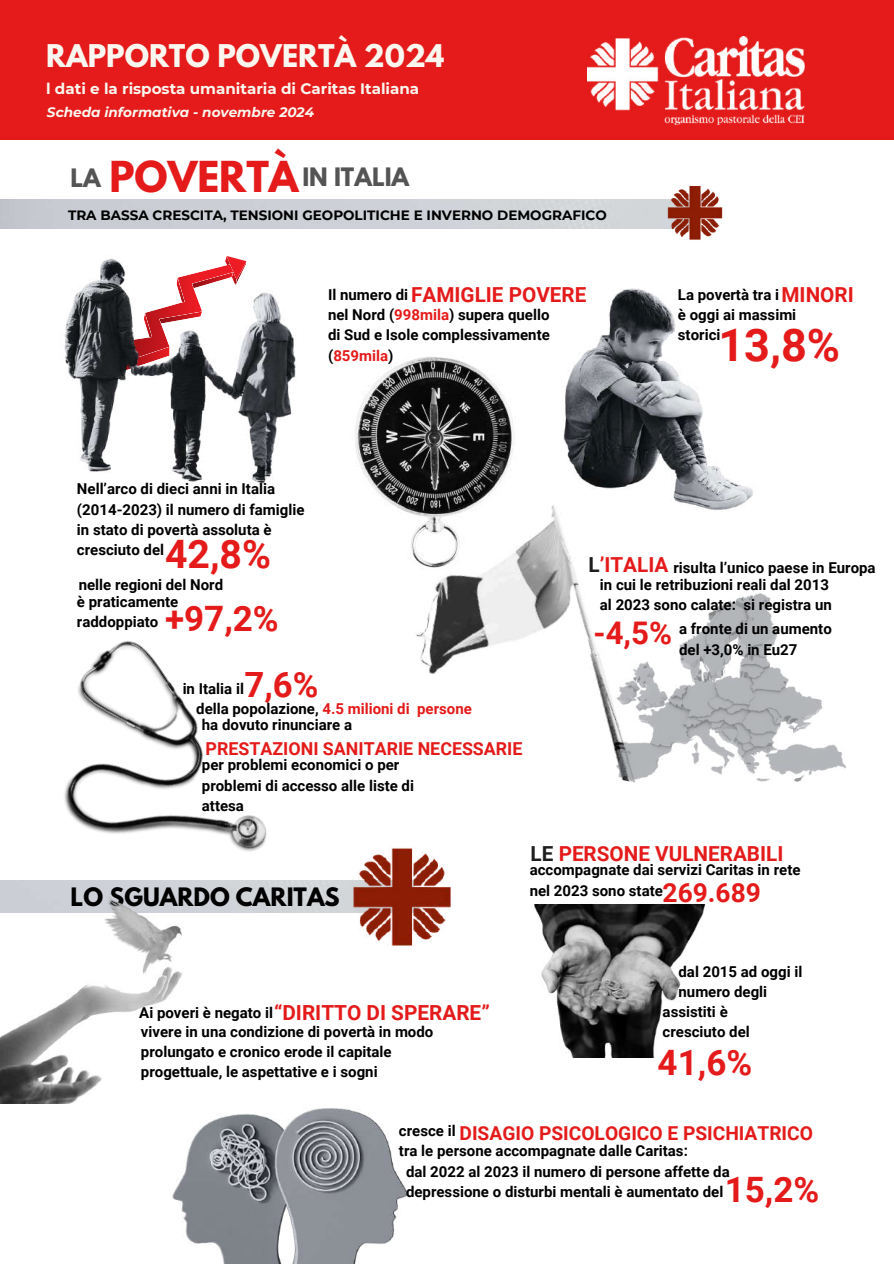
<style>
.page{position:relative;width:894px;height:1264px;background:#fff}
.page>*{position:absolute;margin:0;border:0;box-sizing:border-box;transform-origin:0 0}
.t1{font:700 45px "Roboto";color:#e41b1a}
.t2{font:700 39.15px "Roboto";color:#e41b1a}
.t3{font:700 34.95px "Roboto";color:#e41b1a}
.t4{font:700 34.8px "Roboto";color:#e41b1a}
.t5{font:700 31.2px "Roboto";color:#e41b1a}
.t6{font:700 27.75px "League Spartan";color:#faf7f0}
.t7{font:700 26.25px "Roboto";color:#e41b1a}
.t8{font:700 22.5px "League Spartan";color:#545454}
.t9{font:700 22.5px "League Spartan";color:#000}
.t10{font:700 20.7px "Roboto";color:#e41b1a}
.t11{font:700 19.2px "Roboto";color:#e41b1a}
.t12{font:700 17.85px "Roboto";color:#e41b1a}
.t13{font:700 15.15px "Montserrat";color:#faf7f0}
.t14{font:700 15px/20.2px "Roboto";color:#000}
.t15{font:italic 700 13.65px "Montserrat";color:#faf7f0}
.t16{font:700 13.5px "Montserrat";color:#000}
.s1{font-size:37.8px;color:#e41b1a}
.s2{color:#e41b1a}
.s3{font-size:20.7px;color:#1e1e1e}
.s4{font-size:20.7px;color:#e41b1a}
.s5{color:#1e1e1e}
</style>
<div class="page">
<div style="left:0;top:0;width:893px;height:139px;background:#e41b1a"></div>
<img style="left:587px;top:36px;width:217px;height:88px">
<img style="left:384px;top:357px;width:127px;height:59px">
<img style="left:565px;top:288px;width:188px;height:222px">
<img style="left:64px;top:256px;width:320px;height:226px">
<img style="left:231px;top:416px;width:484px;height:258px">
<img style="left:576px;top:591px;width:271px;height:192px">
<img style="left:64px;top:628px;width:214px;height:285px">
<img style="left:531px;top:904px;width:175px;height:153px">
<img style="left:172px;top:1108px;width:236px;height:155px">
<img style="left:667px;top:186px;width:56px;height:54px">
<div style="left:239px;top:880px;width:113px;height:32px;background:#d2d6d9"></div>
<img style="left:352px;top:847px;width:99px;height:99px">
<img style="left:0;top:853px;width:239px;height:250px">
<h3 class="t6" style="left:46px;top:42px;width:399px">RAPPORTO POVERTÀ 2024</h3>
<p class="t15" style="left:47px;top:103px;width:268px">Scheda informativa - novembre 2024</p>
<h3 class="t8" style="left:70px;top:166px;width:340px">LA <span class="s1">POVERTÀ</span> IN ITALIA</h3>
<p class="t13" style="left:46px;top:80px;width:374px">l dati e la risposta umanitaria di Caritas Italiana</p>
<p class="t16" style="left:68px;top:207px;width:540px">TRA BASSA CRESCITA, TENSIONI GEOPOLITICHE E INVERNO DEMOGRAFICO</p>
<h3 class="t10" style="left:411px;top:283px;width:177px">FAMIGLIE POVERE</h3>
<h3 class="t10" style="left:781px;top:283px;width:74px">MINORI</h3>
<p class="t14" style="left:328px;top:285px;width:223px">Il numero di<br>nel Nord (<span class="s2">998mila</span>) supera quello di Sud e Isole complessivamente (<span class="s2">859mila</span>)</p>
<p class="t14" style="left:677px;top:285px;width:120px">La povertà tra i<br>è oggi ai massimi storici</p>
<h1 class="t1" style="left:718px;top:319px;width:123px">13,8%</h1>
<p class="t14" style="left:77px;top:479px;width:229px">Nell’arco di dieci anni in Italia (2014-2023) il numero di famiglie in stato di povertà assoluta è cresciuto del</p>
<h2 class="t2" style="left:165px;top:531px;width:107px">42,8%</h2>
<p class="t14" style="left:77px;top:576px;width:148px;line-height:16.6px">nelle regioni del Nord è praticamente</p>
<p class="t14" style="left:77px;top:611px;width:83px">raddoppiato</p>
<h3 class="t3" style="left:165px;top:598px;width:115px">+97,2%</h3>
<p class="t14" style="left:599px;top:559px;width:277px;line-height:17.2px;text-indent:-11px"><span class="s3">L</span><span class="s4">’ITALIA</span> risulta l’unico paese in Europa in cui le retribuzioni reali dal 2013</p>
<p class="t14" style="left:599px;top:593px;width:233px;line-height:24px;text-align:right">al 2023 sono calate: si registra un a fronte di un aumento</p>
<p class="t14" style="left:679px;top:639px;width:120px">del +3,0% in Eu27</p>
<h3 class="t5" style="left:593px;top:615px;width:80px">-4,5%</h3>
<p class="t14" style="left:183px;top:678px;width:63px">in Italia il</p>
<h3 class="t4" style="left:244px;top:664px;width:76px">7,6%</h3>
<p class="t14" style="left:202px;top:701px;width:271px;line-height:15.3px;text-indent:-6px">della popolazione, <span class="s2">4.5 milioni di persone </span>ha dovuto rinunciare a</p>
<p class="t14" style="left:202px;top:755px;width:213px">per problemi economici o per problemi di accesso alle liste di attesa</p>
<p class="t12" style="left:205px;top:738px;width:318px">PRESTAZIONI SANITARIE NECESSARIE</p>
<h3 class="t9" style="left:71px;top:885px;width:270px">LO SGUARDO CARITAS</h3>
<h3 class="t10" style="left:530px;top:841px;width:254px"><span class="s5">LE</span> PERSONE VULNERABILI</h3>
<h3 class="t7" style="left:662px;top:877px;width:100px">269.689</h3>
<p class="t14" style="left:529px;top:860px;width:272px">accompagnate dai servizi Caritas in rete nel 2023 sono state</p>
<h3 class="t10" style="left:274px;top:1001px;width:217px">“DIRITTO DI SPERARE”</h3>
<p class="t14" style="left:139px;top:1003px;width:295px;line-height:18.8px">Ai poveri è negato il<br>vivere in una condizione di povertà in modo</p>
<p class="t14" style="left:141px;top:1041px;width:252px">prolungato e cronico erode il capitale progettuale, le aspettative e i sogni</p>
<p class="t14" style="left:678px;top:961px;width:125px">dal 2015 ad oggi il</p>
<p class="t14" style="left:678px;top:981px;width:90px">numero degli</p>
<p class="t14" style="left:662px;top:1001px;width:67px">assistiti è</p>
<p class="t14" style="left:662px;top:1021px;width:89px">cresciuto del</p>
<h3 class="t3" style="left:657px;top:1042px;width:96px">41,6%</h3>
<p class="t14" style="left:399px;top:1120px;width:290px">cresce il<br>tra le persone accompagnate dalle Caritas:</p>
<p class="t11" style="left:459px;top:1121px;width:355px">DISAGIO PSICOLOGICO E PSICHIATRICO</p>
<p class="t14" style="left:406px;top:1161px;width:325px">dal 2022 al 2023 il numero di persone affette da depressione o disturbi mentali è aumentato del</p>
<h3 class="t3" style="left:724px;top:1169px;width:96px">15,2%</h3>
</div>
